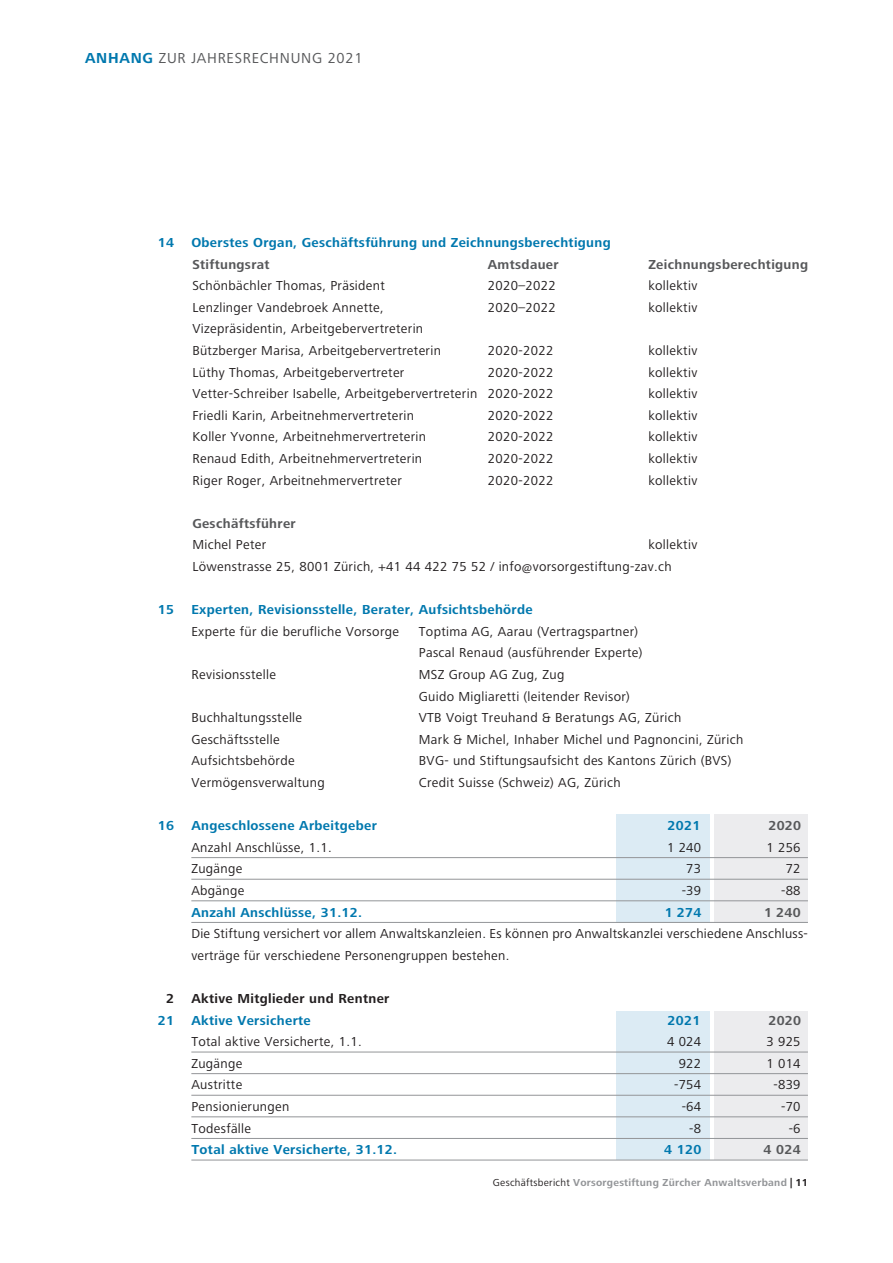
<style>
.page{position:relative;width:893px;height:1263px;background:#fff}
.page>*{position:absolute;margin:0;border:0;box-sizing:border-box;transform-origin:0 0}
.t1{font:15px "Frutiger Next LT";letter-spacing:.05em;color:#57585a}
.t2{font:13.5px/21.6px "Frutiger Next LT";letter-spacing:.025em;color:#231f20}
.t3{font:700 13.5px "Frutiger Next LT";letter-spacing:.025em;color:#0078ae}
.t4{font:700 13.5px "Frutiger Next LT";letter-spacing:.025em;color:#57585a}
.t5{font:700 13.5px "Frutiger Next LT";letter-spacing:.025em;color:#231f20}
.t6{font:700 10.5px "Frutiger Next LT";letter-spacing:.025em;color:#939598}
.s1{font-weight:700;color:#0078ae}
.s2{font-weight:400;color:#231f20}
.s3{color:#231f20}
</style>
<div class="page">
<div style="left:616px;top:1012px;width:93px;height:148px;background:#dcebf4"></div>
<div style="left:714px;top:1012px;width:94px;height:148px;background:#ececee"></div>
<div style="left:616px;top:815px;width:93px;height:108px;background:#dcebf4"></div>
<div style="left:714px;top:815px;width:94px;height:108px;background:#ececee"></div>
<hr style="left:191px;top:857px;width:617px;height:1px;background:#939598">
<hr style="left:191px;top:879px;width:617px;height:1px;background:#939598">
<hr style="left:191px;top:900px;width:617px;height:1px;background:#939598">
<hr style="left:191px;top:922px;width:617px;height:1px;background:#939598">
<hr style="left:191px;top:1052px;width:617px;height:1px;background:#939598">
<hr style="left:191px;top:1073px;width:617px;height:1px;background:#939598">
<hr style="left:191px;top:1095px;width:617px;height:1px;background:#939598">
<hr style="left:191px;top:1116px;width:617px;height:1px;background:#939598">
<hr style="left:191px;top:1138px;width:617px;height:1px;background:#939598">
<hr style="left:191px;top:1160px;width:617px;height:1px;background:#939598">
<p class="t1" style="left:85px;top:49px;width:279px"><span class="s1">ANHANG</span> ZUR JAHRESRECHNUNG 2021</p>
<p class="t3" style="left:158px;top:235px;width:18px">14</p>
<p class="t3" style="left:191px;top:235px;width:421px">Oberstes Organ, Geschäftsführung und Zeichnungsberechtigung</p>
<p class="t4" style="left:192px;top:257px;width:79px">Stiftungsrat</p>
<p class="t4" style="left:488px;top:257px;width:72px">Amtsdauer</p>
<p class="t4" style="left:648px;top:257px;width:161px">Zeichnungsberechtigung</p>
<p class="t2" style="left:192px;top:275px;width:194px">Schönbächler Thomas, Präsident</p>
<p class="t2" style="left:488px;top:275px;width:69px">2020–2022</p>
<p class="t2" style="left:648px;top:275px;width:50px">kollektiv</p>
<p class="t2" style="left:192px;top:297px;width:193px">Lenzlinger Vandebroek Annette,</p>
<p class="t2" style="left:488px;top:297px;width:69px">2020–2022</p>
<p class="t2" style="left:648px;top:297px;width:50px">kollektiv</p>
<p class="t2" style="left:192px;top:318px;width:250px">Vizepräsidentin, Arbeitgebervertreterin<br>Bützberger Marisa, Arbeitgebervertreterin</p>
<p class="t2" style="left:488px;top:340px;width:67px">2020-2022</p>
<p class="t2" style="left:648px;top:340px;width:50px">kollektiv</p>
<p class="t2" style="left:192px;top:361px;width:214px">Lüthy Thomas, Arbeitgebervertreter</p>
<p class="t2" style="left:488px;top:361px;width:67px">2020-2022</p>
<p class="t2" style="left:648px;top:361px;width:50px">kollektiv</p>
<p class="t2" style="left:192px;top:383px;width:363px">Vetter-Schreiber Isabelle, Arbeitgebervertreterin 2020-2022</p>
<p class="t2" style="left:648px;top:383px;width:50px">kollektiv</p>
<p class="t2" style="left:192px;top:405px;width:223px">Friedli Karin, Arbeitnehmervertreterin</p>
<p class="t2" style="left:488px;top:405px;width:67px">2020-2022</p>
<p class="t2" style="left:648px;top:405px;width:50px">kollektiv</p>
<p class="t2" style="left:192px;top:426px;width:235px">Koller Yvonne, Arbeitnehmervertreterin</p>
<p class="t2" style="left:488px;top:426px;width:67px">2020-2022</p>
<p class="t2" style="left:648px;top:426px;width:50px">kollektiv</p>
<p class="t2" style="left:192px;top:448px;width:231px">Renaud Edith, Arbeitnehmervertreterin</p>
<p class="t2" style="left:488px;top:448px;width:67px">2020-2022</p>
<p class="t2" style="left:648px;top:448px;width:50px">kollektiv</p>
<p class="t2" style="left:192px;top:469px;width:211px">Riger Roger, Arbeitnehmervertreter</p>
<p class="t2" style="left:488px;top:469px;width:67px">2020-2022</p>
<p class="t2" style="left:648px;top:469px;width:50px">kollektiv</p>
<p class="t4" style="left:192px;top:516px;width:105px">Geschäftsführer</p>
<p class="t2" style="left:192px;top:534px;width:75px">Michel Peter</p>
<p class="t2" style="left:192px;top:534px;width:506px;text-indent:456px">kollektiv<br>Löwenstrasse 25, 8001 Zürich, +41 44 422 75 52 / info@vorsorgestiftung-zav.ch</p>
<p class="t3" style="left:158px;top:602px;width:18px">15</p>
<p class="t3" style="left:191px;top:602px;width:343px">Experten, Revisionsstelle, Berater, Aufsichtsbehörde</p>
<p class="t2" style="left:191px;top:621px;width:209px">Experte für die berufliche Vorsorge</p>
<p class="t2" style="left:419px;top:621px;width:225px">Toptima AG, Aarau (Vertragspartner)<br>Pascal Renaud (ausführender Experte)</p>
<p class="t2" style="left:191px;top:664px;width:86px">Revisionsstelle</p>
<p class="t2" style="left:419px;top:664px;width:213px">MSZ Group AG Zug, Zug<br>Guido Migliaretti (leitender Revisor)</p>
<p class="t2" style="left:191px;top:707px;width:112px">Buchhaltungsstelle</p>
<p class="t2" style="left:419px;top:707px;width:264px">VTB Voigt Treuhand &amp; Beratungs AG, Zürich</p>
<p class="t2" style="left:191px;top:729px;width:90px">Geschäftsstelle</p>
<p class="t2" style="left:419px;top:729px;width:326px">Mark &amp; Michel, Inhaber Michel und Pagnoncini, Zürich</p>
<p class="t2" style="left:191px;top:750px;width:105px">Aufsichtsbehörde</p>
<p class="t2" style="left:419px;top:750px;width:314px">BVG- und Stiftungsaufsicht des Kantons Zürich (BVS)</p>
<p class="t2" style="left:191px;top:772px;width:135px">Vermögensverwaltung</p>
<p class="t2" style="left:419px;top:772px;width:203px">Credit Suisse (Schweiz) AG, Zürich</p>
<p class="t3" style="left:158px;top:818px;width:18px">16</p>
<p class="t3" style="left:191px;top:818px;width:187px">Angeschlossene Arbeitgeber</p>
<p class="t3" style="left:668px;top:818px;width:34px">2021</p>
<p class="t4" style="left:768px;top:818px;width:34px">2020</p>
<p class="t2" style="left:191px;top:837px;width:142px">Anzahl Anschlüsse, 1.1.</p>
<p class="t2" style="left:667px;top:837px;width:35px">1 240</p>
<p class="t2" style="left:767px;top:837px;width:35px">1 256</p>
<p class="t2" style="left:191px;top:858px;width:53px">Zugänge</p>
<p class="t2" style="left:686px;top:858px;width:16px">73</p>
<p class="t2" style="left:786px;top:858px;width:16px">72</p>
<p class="t2" style="left:191px;top:880px;width:55px">Abgänge</p>
<p class="t2" style="left:682px;top:880px;width:21px">-39</p>
<p class="t2" style="left:781px;top:880px;width:21px">-88</p>
<p class="t3" style="left:191px;top:905px;width:172px">Anzahl Anschlüsse, 31.12.</p>
<p class="t3" style="left:665px;top:905px;width:38px">1 274</p>
<p class="t4" style="left:764px;top:905px;width:38px">1 240</p>
<p class="t2" style="left:191px;top:923px;width:618px">Die Stiftung versichert vor allem Anwaltskanzleien. Es können pro Anwaltskanzlei verschiedene Anschluss&shy;verträge für verschiedene Personengruppen bestehen.</p>
<p class="t5" style="left:166px;top:991px;width:9px">2</p>
<p class="t5" style="left:191px;top:991px;width:200px">Aktive Mitglieder und Rentner</p>
<p class="t3" style="left:158px;top:1013px;width:18px">21</p>
<p class="t3" style="left:191px;top:1013px;width:121px">Aktive Versicherte</p>
<p class="t3" style="left:668px;top:1013px;width:34px">2021</p>
<p class="t4" style="left:768px;top:1013px;width:34px">2020</p>
<p class="t2" style="left:191px;top:1031px;width:172px">Total aktive Versicherte, 1.1.</p>
<p class="t2" style="left:667px;top:1031px;width:36px">4 024</p>
<p class="t2" style="left:767px;top:1031px;width:35px">3 925</p>
<p class="t2" style="left:191px;top:1053px;width:53px">Zugänge</p>
<p class="t2" style="left:679px;top:1053px;width:24px">922</p>
<p class="t2" style="left:766px;top:1053px;width:36px">1 014</p>
<p class="t2" style="left:191px;top:1074px;width:53px">Austritte</p>
<p class="t2" style="left:674px;top:1074px;width:29px">-754</p>
<p class="t2" style="left:773px;top:1074px;width:29px">-839</p>
<p class="t2" style="left:191px;top:1096px;width:100px">Pensionierungen</p>
<p class="t2" style="left:682px;top:1096px;width:21px">-64</p>
<p class="t2" style="left:781px;top:1096px;width:21px">-70</p>
<p class="t2" style="left:191px;top:1117px;width:61px">Todesfälle</p>
<p class="t2" style="left:689px;top:1117px;width:13px">-8</p>
<p class="t2" style="left:789px;top:1117px;width:13px">-6</p>
<p class="t3" style="left:191px;top:1142px;width:207px">Total aktive Versicherte, 31.12.</p>
<p class="t3" style="left:664px;top:1142px;width:39px">4 120</p>
<p class="t4" style="left:763px;top:1142px;width:39px">4 024</p>
<p class="t6" style="left:493px;top:1177px;width:316px"><span class="s2">Geschäftsbericht</span> Vorsorgestiftung Zürcher Anwaltsverband <span class="s3">| 11</span></p>
</div>
